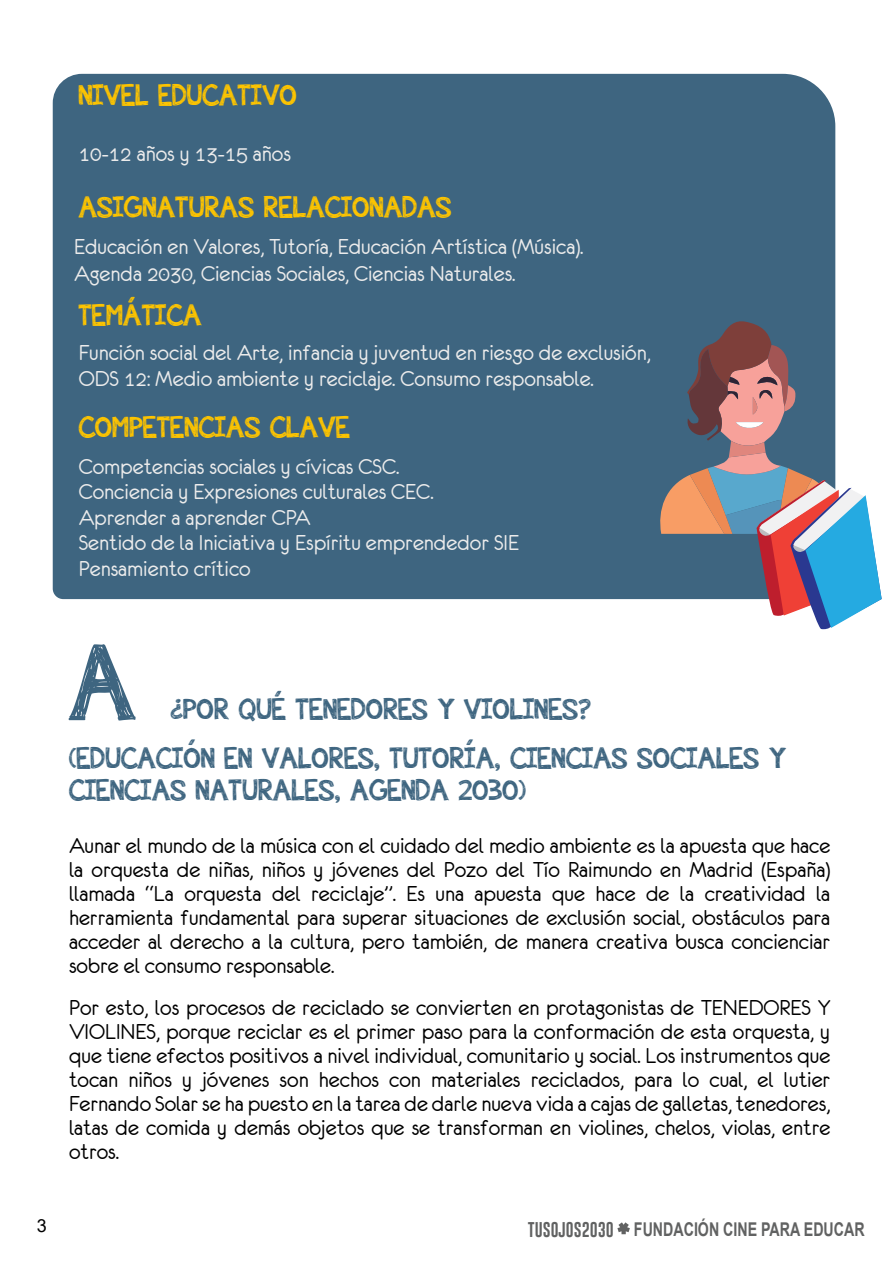
<style>
.page{position:relative;width:893px;height:1263px;background:#fff}
.page>*{position:absolute;margin:0;border:0;box-sizing:border-box;transform-origin:0 0}
.t1{font:108px "appleberry";color:#3e6580}
.t2{font:30px/49.5px "appleberry";color:#3e6580}
.t3{font:30px "appleberry";color:#fdc400}
.t4{font:24px/24px "Eurofurenceregular";color:#000;text-align:justify}
.t5{font:24px/25.5px "Eurofurenceregular";color:#ebebeb}
.t6{font:700 19.05px "Arial";color:#616262;scale:.75 1}
.t7{font:18px "Arial";color:#000}
.s1{font-family:"Gobold";font-weight:400;font-size:15.6px}
</style>
<div class="page">
<div style="left:53px;top:74px;width:782px;height:525px;background:#3e6580"></div>
<svg style="left:617px;top:1222px;width:13px;height:12px"></svg>
<svg style="left:657px;top:320px;width:225px;height:310px"></svg>
<p class="t3" style="left:79px;top:83px;width:220px">NIVEL EDUCATIVO</p>
<p class="t5" style="left:79px;top:141px;width:214px">10-12 años y 13-15 años</p>
<p class="t3" style="left:79px;top:195px;width:374px">ASIGNATURAS RELACIONADAS</p>
<p class="t5" style="left:74px;top:233px;width:511px;line-height:27px">Educación en Valores, Tutoría, Educación Artística (Música).<br>Agenda 2030, Ciencias Sociales, Ciencias Naturales.</p>
<p class="t3" style="left:79px;top:303px;width:125px">TEMÁTICA</p>
<p class="t5" style="left:79px;top:340px;width:573px">Función social del Arte, infancia y juventud en riesgo de exclusión,<br>ODS 12: Medio ambiente y reciclaje. Consumo responsable.</p>
<p class="t3" style="left:79px;top:415px;width:273px">COMPETENCIAS CLAVE</p>
<p class="t5" style="left:79px;top:453px;width:442px">Competencias sociales y cívicas CSC.<br>Conciencia y Expresiones culturales CEC.<br>Aprender a aprender CPA<br>Sentido de la Iniciativa y Espíritu emprendedor SIE Pensamiento crítico</p>
<h1 class="t1" style="left:69px;top:642px;width:69px">A</h1>
<p class="t2" style="left:69px;top:687px;width:719px;text-indent:102px">¿POR QUÉ TENEDORES Y VIOLINES?<br>(EDUCACIÓN EN VALORES, TUTORÍA, CIENCIAS SOCIALES Y</p>
<p class="t2" style="left:69px;top:768px;width:459px">CIENCIAS NATURALES, AGENDA 2030)</p>
<p class="t4" style="left:69px;top:834px;width:763px">Aunar el mundo de la música con el cuidado del medio ambiente es la apuesta que hace la orquesta de niñas, niños y jóvenes del Pozo del Tío Raimundo en Madrid (España) llamada “La orquesta del reciclaje”. Es una apuesta que hace de la creatividad la herramienta fundamental para superar situaciones de exclusión social, obstáculos para acceder al derecho a la cultura, pero también, de manera creativa busca concienciar sobre el consumo responsable.</p>
<p class="t4" style="left:69px;top:996px;width:763px">Por esto, los procesos de reciclado se convierten en protagonistas de TENEDORES Y VIOLINES, porque reciclar es el primer paso para la conformación de esta orquesta, y que tiene efectos positivos a nivel individual, comunitario y social. Los instrumentos que tocan niños y jóvenes son hechos con materiales reciclados, para lo cual, el lutier Fernando Solar se ha puesto en la tarea de darle nueva vida a cajas de galletas, tenedores, latas de comida y demás objetos que se transforman en violines, chelos, violas, entre otros.</p>
<p class="t7" style="left:37px;top:1219px;width:12px">3</p>
<p class="t6" style="left:528px;top:1222px;width:450px"><span class="s1">TUSOJOS2030</span> FUNDACIÓN CINE PARA EDUCAR</p>
</div>
